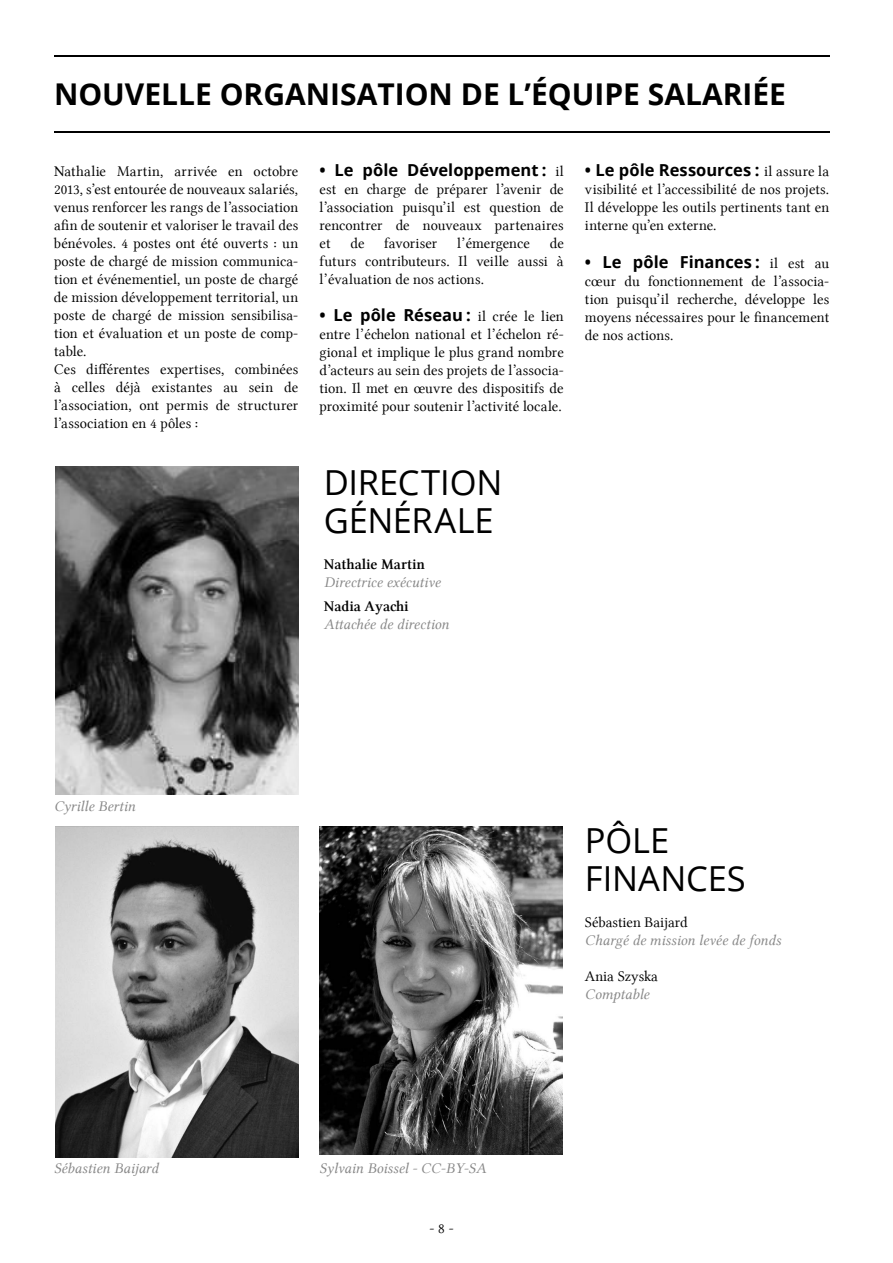
<style>
.page{position:relative;width:893px;height:1263px;background:#fff}
.page>*{position:absolute;margin:0;border:0;box-sizing:border-box;transform-origin:0 0}
.t1{font:34.5px/37.5px "Open Sans";letter-spacing:-.005em;color:#000}
.t2{font:700 30px "Open Sans";color:#000}
.t3{font:700 16.5px "Open Sans";letter-spacing:.005em;color:#000}
.t4{font:15px/18px "Lin Libertine";letter-spacing:.005em;color:#000;text-align:justify}
.t5{font:15px "Lin Libertine I";color:#878787}
.t6{font:15px "Lin Libertine B";color:#000}
.s1{font-family:"Lin Libertine";font-weight:400;font-size:15px}
</style>
<div class="page">
<img style="left:319px;top:827px;width:244px;height:328px">
<img style="left:56px;top:467px;width:242px;height:328px">
<img style="left:56px;top:827px;width:242px;height:330px">
<hr style="left:54px;top:132px;width:775px;height:1px;background:#000">
<hr style="left:54px;top:56px;width:775px;height:1px;background:#000">
<h2 class="t2" style="left:54px;top:73px;width:733px">NOUVELLE ORGANISATION DE L’ÉQUIPE SALARIÉE</h2>
<p class="t4" style="left:54px;top:162px;width:246px;text-align:left">Nathalie Martin, arrivée en octobre 2013, s’est entourée de nouveaux salariés, venus renforcer les rangs de l’association afin de soutenir et valoriser le travail des bénévoles. 4 postes ont été ouverts : un poste de chargé de mission communica&shy;tion et événementiel, un poste de chargé de mission développement territorial, un poste de chargé de mission sensibilisa&shy;tion et évaluation et un poste de comp&shy;table.<br>Ces différentes expertises, combinées à celles déjà existantes au sein de l’association, ont permis de structurer l’association en 4 pôles :</p>
<p class="t3" style="left:319px;top:158px;width:246px">• Le pôle Développement : <span class="s1">il</span></p>
<p class="t4" style="left:319px;top:180px;width:246px">est en charge de préparer l’avenir de l’association puisqu’il est question de rencontrer de nouveaux partenaires et</p>
<p class="t4" style="left:319px;top:234px;width:246px;text-indent:230px">de futurs contributeurs. Il veille aussi à l’évaluation de nos actions.</p>
<p class="t3" style="left:319px;top:304px;width:246px">• Le pôle Réseau : <span class="s1">il crée le lien</span></p>
<p class="t4" style="left:319px;top:326px;width:246px">entre l’échelon national et l’échelon ré&shy;gional et implique le plus grand nombre d’acteurs au sein des projets de l’associa&shy;tion. Il met en œuvre des dispositifs de proximité pour soutenir l’activité locale.</p>
<p class="t4" style="left:350px;top:234px;width:16px">de</p>
<p class="t4" style="left:384px;top:234px;width:54px">favoriser</p>
<p class="t4" style="left:457px;top:234px;width:74px">l’émergence</p>
<h1 class="t1" style="left:324px;top:463px;width:180px">DIRECTION<br>GÉNÉRALE</h1>
<p class="t6" style="left:324px;top:555px;width:103px">Nathalie Martin</p>
<p class="t5" style="left:324px;top:573px;width:118px">Directrice exécutive</p>
<p class="t6" style="left:324px;top:597px;width:86px">Nadia Ayachi</p>
<p class="t5" style="left:324px;top:615px;width:127px">Attachée de direction</p>
<p class="t3" style="left:585px;top:158px;width:246px">• Le pôle Ressources : <span class="s1">il assure la</span></p>
<p class="t4" style="left:585px;top:180px;width:246px">visibilité et l’accessibilité de nos projets.<br>Il développe les outils pertinents tant en interne qu’en externe.</p>
<p class="t3" style="left:585px;top:250px;width:246px">• Le pôle Finances : <span class="s1">il est au</span></p>
<p class="t4" style="left:585px;top:272px;width:246px">cœur du fonctionnement de l’associa&shy;tion puisqu’il recherche, développe les moyens nécessaires pour le financement de nos actions.</p>
<p class="t5" style="left:54px;top:798px;width:83px">Cyrille Bertin</p>
<p class="t5" style="left:54px;top:1159px;width:106px">Sébastien Baijard</p>
<p class="t5" style="left:319px;top:1159px;width:168px">Sylvain Boissel - CC-BY-SA</p>
<p class="t4" style="left:430px;top:1219px;width:26px">- 8 -</p>
<h1 class="t1" style="left:585px;top:821px;width:162px">PÔLE<br>FINANCES</h1>
<p class="t4" style="left:585px;top:913px;width:104px">Sébastien Baijard</p>
<p class="t5" style="left:585px;top:931px;width:197px">Chargé de mission levée de fonds</p>
<p class="t4" style="left:585px;top:967px;width:75px">Ania Szyska</p>
<p class="t5" style="left:585px;top:985px;width:66px">Comptable</p>
</div>
